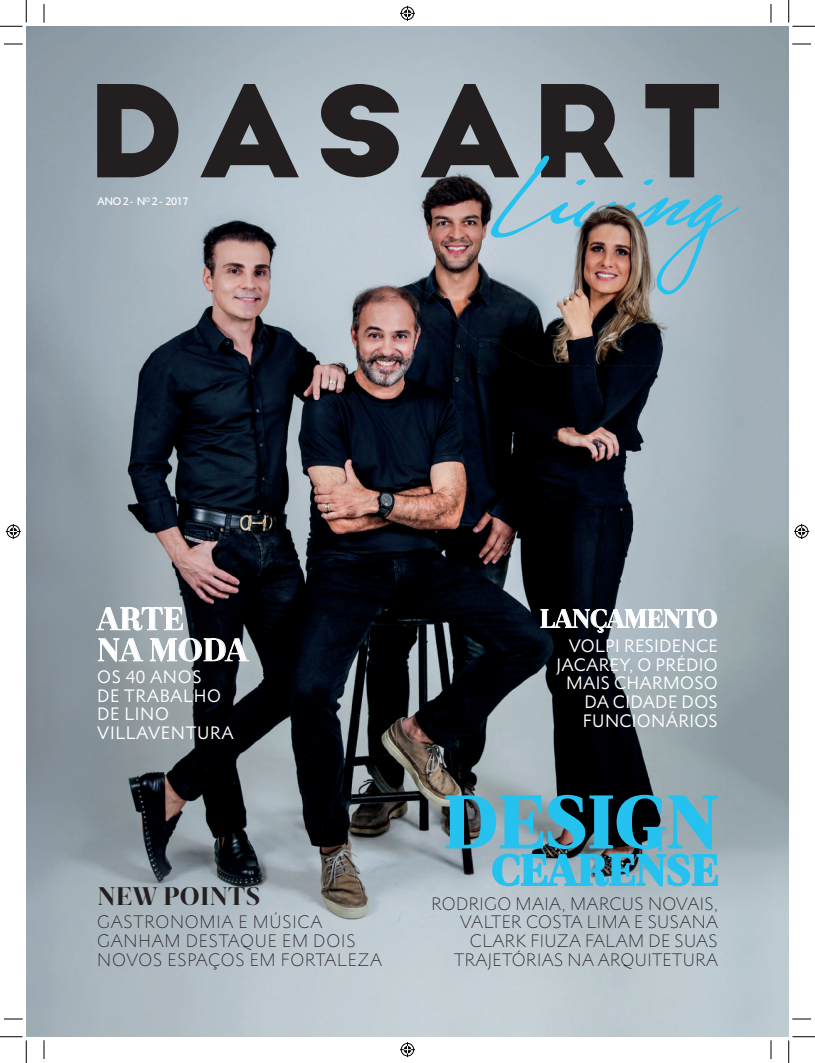
<style>
.page{position:relative;width:815px;height:1063px;background:#fff}
.page>*{position:absolute;margin:0;border:0;box-sizing:border-box;transform-origin:0 0}
.t1{font:900 77.88px "Revista";letter-spacing:.01em;color:#25c2ef}
.t2{font:900 45.38px "Revista";letter-spacing:.01em;color:#25c2ef}
.t3{font:900 34.12px/31px "Revista";letter-spacing:.005em;color:#fff}
.t4{font:900 27.5px "Revista";letter-spacing:-.01em;color:#fff}
.t5{font:900 27.5px "Revista";letter-spacing:.01em;color:#231f20}
.t6{font:300 16.25px/18.8px "Metro Nova Pro";letter-spacing:.025em;color:#231f20;text-align:right}
.t7{font:16.25px/18.8px "Metro Nova Pro";letter-spacing:.02em;color:#fff;text-align:right}
.t8{font:300 16.25px/18.8px "Metro Nova Pro";letter-spacing:.05em;color:#231f20}
.t9{font:16.25px/18.8px "Metro Nova Pro";letter-spacing:.04em;color:#fff}
.t10{font:500 10px "Metro Nova Pro";letter-spacing:-.04em;color:#fff}
</style>
<div class="page">
<img style="left:26px;top:26px;width:762px;height:1010px">
<svg style="left:97px;top:84px;width:81px;height:72px;background:#47484c"></svg>
<svg style="left:200px;top:84px;width:99px;height:72px;background:#72787e"></svg>
<svg style="left:420px;top:84px;width:99px;height:72px;background:#777d82"></svg>
<svg style="left:541px;top:84px;width:82px;height:71px;background:#4c4d50"></svg>
<svg style="left:645px;top:84px;width:73px;height:71px;background:#5a5d62"></svg>
<svg style="left:321px;top:84px;width:78px;height:72px;background:#535558"></svg>
<img style="left:26px;top:156px;width:762px;height:225px">
<svg style="left:444px;top:601px;width:275px;height:388px;background:#71838b"></svg>
<svg style="left:96px;top:596px;width:153px;height:65px;background:#72787e"></svg>
<svg style="left:4px;top:43px;width:19px;height:2px"></svg>
<svg style="left:792px;top:43px;width:18px;height:2px"></svg>
<svg style="left:4px;top:1018px;width:19px;height:1px"></svg>
<svg style="left:792px;top:1018px;width:18px;height:1px"></svg>
<svg style="left:43px;top:4px;width:2px;height:19px"></svg>
<svg style="left:43px;top:1040px;width:2px;height:18px"></svg>
<svg style="left:770px;top:4px;width:1px;height:19px"></svg>
<svg style="left:770px;top:1040px;width:1px;height:18px"></svg>
<svg style="left:0;top:0;width:27px;height:27px"></svg>
<svg style="left:0;top:1036px;width:27px;height:26px"></svg>
<svg style="left:788px;top:0;width:26px;height:27px"></svg>
<svg style="left:788px;top:1036px;width:26px;height:26px"></svg>
<svg style="left:400px;top:6px;width:15px;height:15px"></svg>
<svg style="left:400px;top:1042px;width:15px;height:15px"></svg>
<svg style="left:6px;top:524px;width:15px;height:15px"></svg>
<svg style="left:794px;top:524px;width:14px;height:15px"></svg>
<p class="t10" style="left:97px;top:195px;width:93px">ANO 2 - N<sup>O</sup> 2 - 2017</p>
<h3 class="t3" style="left:97px;top:604px;width:152px">ARTE<br>NA MODA</h3>
<p class="t9" style="left:97px;top:667px;width:138px">OS 40 ANOS<br>DE TRABALHO<br>DE LINO<br>VILLAVENTURA</p>
<h3 class="t5" style="left:97px;top:880px;width:164px">NEW POINTS</h3>
<p class="t8" style="left:97px;top:912px;width:286px">GASTRONOMIA E MÚSICA<br>GANHAM DESTAQUE EM DOIS<br>NOVOS ESPAÇOS EM FORTALEZA</p>
<h3 class="t4" style="left:539px;top:603px;width:179px">LANÇAMENTO</h3>
<p class="t7" style="left:556px;top:636px;width:163px">VOLPI RESIDENCE<br>JACAREY, O PRÉDIO<br>MAIS CHARMOSO<br>DA CIDADE DOS<br>FUNCIONÁRIOS</p>
<h1 class="t1" style="left:443px;top:778px;width:276px">DESIGN</h1>
<h2 class="t2" style="left:491px;top:844px;width:228px">CEARENSE</h2>
<p class="t6" style="left:431px;top:893px;width:288px">RODRIGO MAIA, MARCUS NOVAIS,<br>VALTER COSTA LIMA E SUSANA<br>CLARK FIUZA FALAM DE SUAS<br>TRAJETÓRIAS NA ARQUITETURA</p>
</div>
